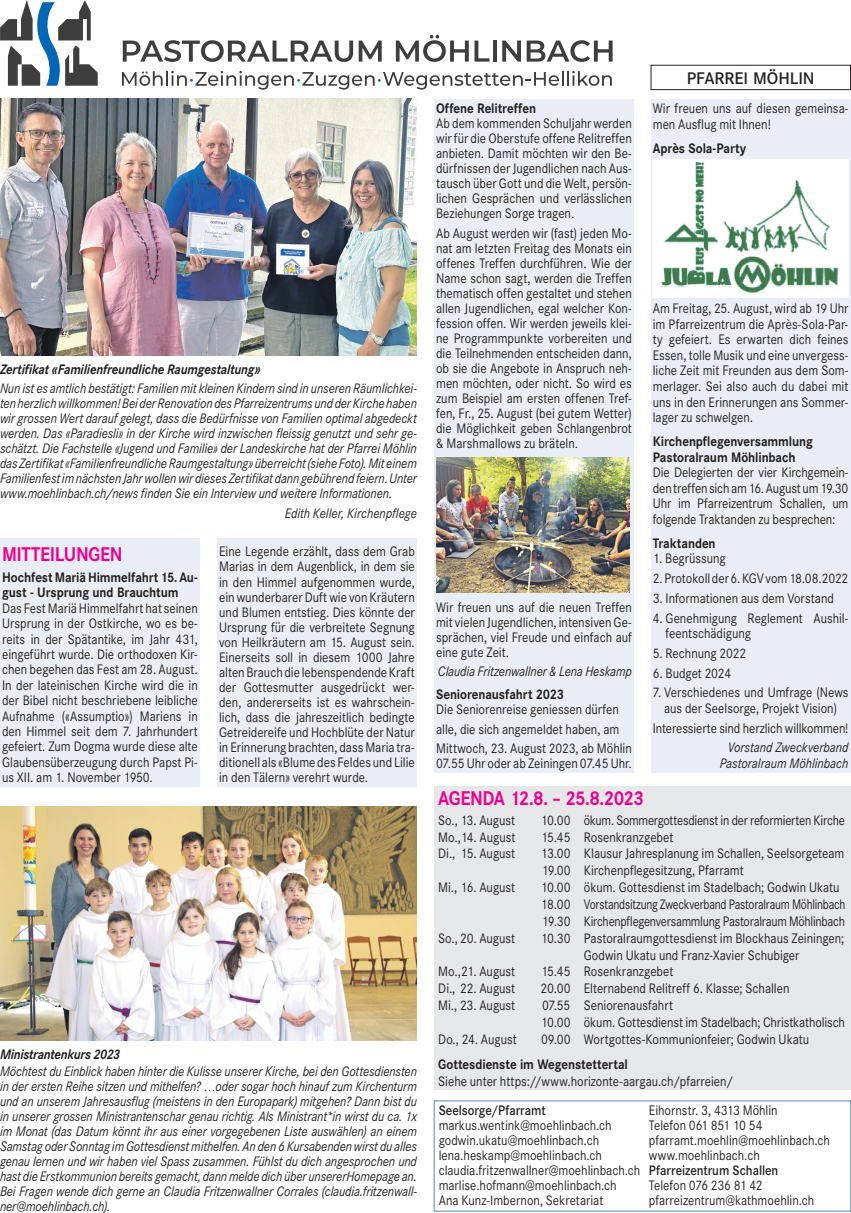
<style>
.page{position:relative;width:851px;height:1213px;background:#fff}
.page>*{position:absolute;margin:0;border:0;box-sizing:border-box;transform-origin:0 0}
.t1{font:700 19.5px "Corporate S";letter-spacing:-.025em;color:#ed028c;scale:.9 1}
.t2{font:500 16.5px "Corporate S";letter-spacing:-.005em;color:#231f20}
.t3{font:13.5px/15px "Corporate S";color:#231f20;scale:.9 1}
.t4{font:italic 13.5px/15px "Corporate S";letter-spacing:-.01em;color:#231f20;text-align:justify;scale:.9 1}
.t5{font:13.5px/16.8px "Corporate S";letter-spacing:-.02em;color:#231f20;scale:.9 1}
.t6{font:700 13.5px/15.3px "Corporate S";letter-spacing:-.005em;color:#231f20;scale:.9 1}
.t7{font:italic 700 13.5px "Corporate S";letter-spacing:-.015em;color:#231f20;scale:.9 1}
.t8{font:500 13.5px "Corporate S";color:#231f20;scale:.9 1}
</style>
<div class="page">
<div style="left:0;top:537px;width:200px;height:249px;background:#e9eef6"></div>
<div style="left:434px;top:786px;width:417px;height:303px;background:#e6e7e9"></div>
<img style="left:0;top:99px;width:417px;height:256px">
<svg style="left:123px;top:40px;width:230px;height:22px"></svg>
<svg style="left:359px;top:41px;width:23px;height:21px"></svg>
<svg style="left:396px;top:35px;width:93px;height:27px"></svg>
<svg style="left:493px;top:41px;width:3px;height:21px"></svg>
<svg style="left:502px;top:40px;width:110px;height:22px"></svg>
<svg style="left:122px;top:71px;width:490px;height:19px"></svg>
<svg style="left:0;top:0;width:98px;height:86px"></svg>
<div style="left:650px;top:65px;width:200px;height:25px;border:1px solid #231f20"></div>
<div style="left:217px;top:537px;width:200px;height:249px;background:#e9eef6"></div>
<div style="left:434px;top:99px;width:200px;height:673px;background:#e9eef6"></div>
<img style="left:436px;top:457px;width:193px;height:135px">
<div style="left:650px;top:99px;width:200px;height:673px;background:#e9eef6"></div>
<img style="left:652px;top:160px;width:196px;height:138px">
<img style="left:0;top:806px;width:417px;height:234px">
<p class="t7" style="left:0;top:361px;width:291px">Zertifikat «Familienfreundliche Raumgestaltung»</p>
<p class="t4" style="left:0;top:381px;width:465px">Nun ist es amtlich bestätigt: Familien mit kleinen Kindern sind in unseren Räumlichkei&shy;ten herzlich willkommen! Bei der Renovation des Pfarreizentrums und der Kirche haben wir grossen Wert darauf gelegt, dass die Bedürfnisse von Familien optimal abgedeckt werden. Das «Paradiesli» in der Kirche wird inzwischen fleissig genutzt und sehr ge&shy;schätzt. Die Fachstelle «Jugend und Familie» der Landeskirche hat der Pfarrei Möhlin das Zertifikat «Familienfreundliche Raumgestaltung» überreicht (siehe Foto). Mit einem Familienfest im nächsten Jahr wollen wir dieses Zertifikat dann gebührend feiern. Unter www.moehlinbach.ch/news finden Sie ein Interview und weitere Informationen.</p>
<p class="t4" style="left:285px;top:505px;width:148px">Edith Keller, Kirchenpflege</p>
<h1 class="t1" style="left:2px;top:542px;width:135px">MITTEILUNGEN</h1>
<p class="t6" style="left:2px;top:570px;width:219px">Hochfest Mariä Himmelfahrt 15. Au&shy;gust - Ursprung und Brauchtum</p>
<p class="t3" style="left:2px;top:600px;width:219px;text-align:justify">Das Fest Mariä Himmelfahrt hat seinen Ursprung in der Ostkirche, wo es be&shy;reits in der Spätantike, im Jahr 431, eingeführt wurde. Die orthodoxen Kir&shy;chen begehen das Fest am 28. August.<br>In der lateinischen Kirche wird die in der Bibel nicht beschriebene leibliche Aufnahme («Assumptio») Mariens in den Himmel seit dem 7. Jahrhundert gefeiert. Zum Dogma wurde diese alte Glaubensüberzeugung durch Papst Pi&shy;us XII. am 1. November 1950.</p>
<p class="t3" style="left:219px;top:544px;width:219px;text-align:justify">Eine Legende erzählt, dass dem Grab Marias in dem Augenblick, in dem sie in den Himmel aufgenommen wurde, ein wunderbarer Duft wie von Kräutern und Blumen entstieg. Dies könnte der Ursprung für die verbreitete Segnung von Heilkräutern am 15. August sein.<br>Einerseits soll in diesem 1000 Jahre alten Brauch die lebenspendende Kraft der Gottesmutter ausgedrückt wer&shy;den, andererseits ist es wahrschein&shy;lich, dass die jahreszeitlich bedingte Getreidereife und Hochblüte der Natur in Erinnerung brachten, dass Maria tra&shy;ditionell als «Blume des Feldes und Lilie in den Tälern» verehrt wurde.</p>
<p class="t7" style="left:0;top:1045px;width:135px">Ministrantenkurs 2023</p>
<p class="t4" style="left:0;top:1063px;width:465px">Möchtest du Einblick haben hinter die Kulisse unserer Kirche, bei den Gottesdiensten in der ersten Reihe sitzen und mithelfen? …oder sogar hoch hinauf zum Kirchenturm und an unserem Jahresausflug (meistens in den Europapark) mitgehen? Dann bist du in unserer grossen Ministrantenschar genau richtig. Als Ministrant*in wirst du ca. 1x im Monat (das Datum könnt ihr aus einer vorgegebenen Liste auswählen) an einem Samstag oder Sonntag im Gottesdienst mithelfen. An den 6 Kursabenden wirst du alles genau lernen und wir haben viel Spass zusammen. Fühlst du dich angesprochen und hast die Erstkommunion bereits gemacht, dann melde dich über unsererHomepage an.<br>Bei Fragen wende dich gerne an Claudia Fritzenwallner Corrales (claudia.fritzenwall&shy;ner@moehlinbach.ch).</p>
<p class="t6" style="left:436px;top:101px;width:113px">Offene Relitreffen</p>
<p class="t3" style="left:436px;top:116px;width:219px;text-align:justify">Ab dem kommenden Schuljahr werden wir für die Oberstufe offene Relitreffen anbieten. Damit möchten wir den Be&shy;dürfnissen der Jugendlichen nach Aus&shy;tausch über Gott und die Welt, persön&shy;lichen Gesprächen und verlässlichen Beziehungen Sorge tragen.</p>
<p class="t3" style="left:436px;top:225px;width:219px;text-align:justify">Ab August werden wir (fast) jeden Mo&shy;nat am letzten Freitag des Monats ein offenes Treffen durchführen. Wie der Name schon sagt, werden die Treffen thematisch offen gestaltet und stehen allen Jugendlichen, egal welcher Kon&shy;fession offen. Wir werden jeweils klei&shy;ne Programmpunkte vorbereiten und die Teilnehmenden entscheiden dann, ob sie die Angebote in Anspruch neh&shy;men möchten, oder nicht. So wird es zum Beispiel am ersten offenen Tref&shy;fen, Fr., 25. August (bei gutem Wetter) die Möglichkeit geben Schlangenbrot &amp; Marshmallows zu bräteln.</p>
<p class="t3" style="left:436px;top:599px;width:219px;text-align:justify">Wir freuen uns auf die neuen Treffen mit vielen Jugendlichen, intensiven Ge&shy;sprächen, viel Freude und einfach auf eine gute Zeit.</p>
<p class="t4" style="left:438px;top:663px;width:217px">Claudia Fritzenwallner &amp; Lena Heskamp</p>
<p class="t6" style="left:436px;top:687px;width:144px">Seniorenausfahrt 2023</p>
<p class="t3" style="left:436px;top:700px;width:219px;line-height:19.2px">Die Seniorenreise geniessen dürfen alle, die sich angemeldet haben, am<br>Mittwoch, 23. August 2023, ab Möhlin</p>
<p class="t3" style="left:436px;top:755px;width:219px">07.55 Uhr oder ab Zeiningen 07.45 Uhr.</p>
<p class="t2" style="left:686px;top:68px;width:129px">PFARREI MÖHLIN</p>
<p class="t3" style="left:652px;top:101px;width:219px;line-height:15.5px">Wir freuen uns auf diesen gemeinsa&shy;men Ausflug mit Ihnen!</p>
<p class="t6" style="left:652px;top:140px;width:105px">Après Sola-Party</p>
<p class="t3" style="left:652px;top:301px;width:219px;line-height:15.5px;text-align:justify">Am Freitag, 25. August, wird ab 19 Uhr im Pfarreizentrum die Après-Sola-Par&shy;ty gefeiert. Es erwarten dich feines Essen, tolle Musik und eine unvergess&shy;liche Zeit mit Freunden aus dem Som&shy;merlager. Sei also auch du dabei mit uns in den Erinnerungen ans Sommer&shy;lager zu schwelgen.</p>
<p class="t6" style="left:652px;top:434px;width:179px">Kirchenpflegenversammlung<br>Pastoralraum Möhlinbach</p>
<p class="t3" style="left:652px;top:464px;width:219px;line-height:15.5px;text-align:justify">Die Delegierten der vier Kirchgemein&shy;den treffen sich am 16. August um 19.30<br>Uhr im Pfarreizentrum Schallen, um folgende Traktanden zu besprechen:</p>
<p class="t6" style="left:652px;top:535px;width:71px">Traktanden</p>
<p class="t3" style="left:652px;top:551px;width:83px">1. Begrüssung</p>
<p class="t3" style="left:652px;top:570px;width:219px">2. Protokoll der 6. KGV vom 18.08.2022</p>
<p class="t3" style="left:652px;top:590px;width:203px">3. Informationen aus dem Vorstand</p>
<p class="t3" style="left:665px;top:610px;width:205px;line-height:15.5px;text-indent:-13px">4. Genehmigung Reglement Aushil&shy;feentschädigung</p>
<p class="t3" style="left:652px;top:645px;width:105px">5. Rechnung 2022</p>
<p class="t3" style="left:652px;top:665px;width:89px">6. Budget 2024</p>
<p class="t3" style="left:652px;top:685px;width:219px;line-height:15.5px;text-align:center">7. Verschiedenes und Umfrage (News aus der Seelsorge, Projekt Vision)</p>
<p class="t3" style="left:652px;top:720px;width:219px">Interessierte sind herzlich willkommen!</p>
<p class="t4" style="left:719px;top:739px;width:145px;line-height:15.5px;text-align:center">Vorstand Zweckverband<br>Pastoralraum Möhlinbach</p>
<h1 class="t1" style="left:438px;top:786px;width:230px">AGENDA 12.8. – 25.8.2023</h1>
<p class="t3" style="left:438px;top:812px;width:87px">So., 13. August</p>
<p class="t5" style="left:541px;top:811px;width:339px">10.00 ökum. Sommergottesdienst in der reformierten Kirche</p>
<p class="t3" style="left:438px;top:829px;width:87px">Mo.,14. August</p>
<p class="t3" style="left:541px;top:829px;width:149px">15.45 Rosenkranzgebet</p>
<p class="t3" style="left:438px;top:846px;width:87px">Di., 15. August</p>
<p class="t3" style="left:541px;top:845px;width:339px;line-height:16.8px">13.00 Klausur Jahresplanung im Schallen, Seelsorgeteam<br>19.00 Kirchenpflegesitzung, Pfarramt</p>
<p class="t3" style="left:438px;top:879px;width:87px">Mi., 16. August</p>
<p class="t5" style="left:541px;top:878px;width:340px">10.00 ökum. Gottesdienst im Stadelbach; Godwin Ukatu<br>18.00 Vorstandsitzung Zweckverband Pastoralraum Möhlinbach<br>19.30 Kirchenpflegenversammlung Pastoralraum Möhlinbach</p>
<p class="t3" style="left:438px;top:930px;width:87px">So., 20. August</p>
<p class="t3" style="left:541px;top:929px;width:338px;line-height:16.8px;text-align:center">10.30 Pastoralraumgottesdienst im Blockhaus Zeiningen;<br>Godwin Ukatu und Franz-Xavier Schubiger</p>
<p class="t3" style="left:438px;top:964px;width:87px">Mo.,21. August</p>
<p class="t3" style="left:541px;top:964px;width:149px">15.45 Rosenkranzgebet</p>
<p class="t3" style="left:438px;top:980px;width:87px">Di., 22. August</p>
<p class="t3" style="left:540px;top:980px;width:278px">20.00 Elternabend Relitreff 6. Klasse; Schallen</p>
<p class="t3" style="left:438px;top:997px;width:87px">Mi., 23. August</p>
<p class="t3" style="left:541px;top:996px;width:339px;line-height:16.8px">07.55 Seniorenausfahrt<br>10.00 ökum. Gottesdienst im Stadelbach; Christkatholisch</p>
<p class="t3" style="left:438px;top:1031px;width:89px">Do., 24. August</p>
<p class="t3" style="left:541px;top:1031px;width:299px">09.00 Wortgottes-Kommunionfeier; Godwin Ukatu</p>
<p class="t6" style="left:438px;top:1056px;width:212px">Gottesdienste im Wegenstettertal</p>
<p class="t3" style="left:438px;top:1073px;width:329px">Siehe unter https://www.horizonte-aargau.ch/pfarreien/</p>
<p class="t8" style="left:438px;top:1102px;width:120px">Seelsorge/Pfarramt</p>
<p class="t3" style="left:438px;top:1117px;width:225px">markus.wentink@moehlinbach.ch godwin.ukatu@moehlinbach.ch lena.heskamp@moehlinbach.ch claudia.fritzenwallner@moehlinbach.ch marlise.hofmann@moehlinbach.ch<br>Ana Kunz-Imbernon, Sekretariat</p>
<p class="t3" style="left:649px;top:1102px;width:203px">Eihornstr. 3, 4313 Möhlin<br>Telefon 061 851 10 54 pfarramt.moehlin@moehlinbach.ch www.moehlinbach.ch</p>
<p class="t8" style="left:649px;top:1162px;width:145px">Pfarreizentrum Schallen</p>
<p class="t3" style="left:649px;top:1177px;width:185px">Telefon 076 236 81 42 pfarreizentrum@kathmoehlin.ch</p>
</div>
